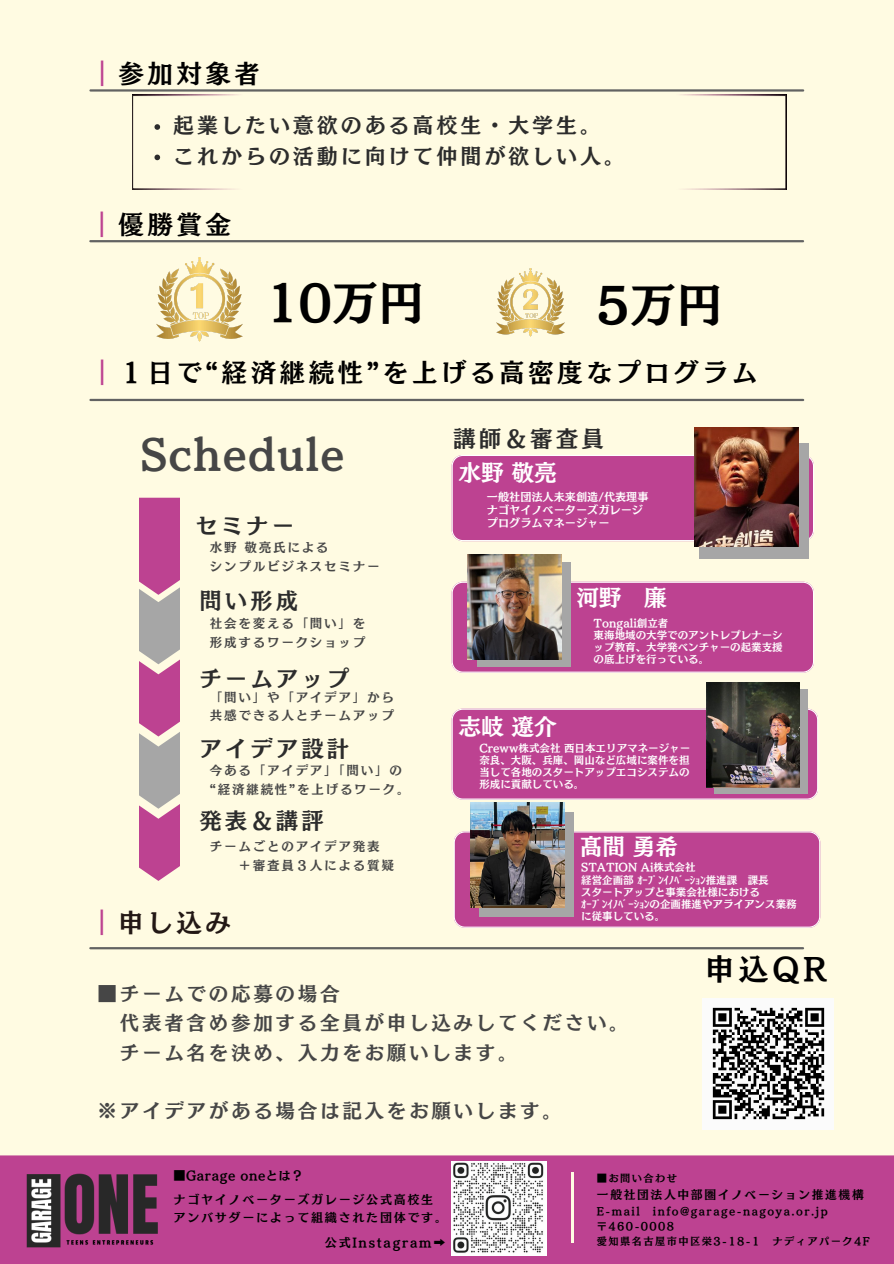
<style>
.page{position:relative;width:894px;height:1264px;background:#fff}
.page>*{position:absolute;margin:0;border:0;box-sizing:border-box;transform-origin:0 0}
.t1{font:70.65px "Canva Mode Min A Std B";color:#fffbe2}
.t2{font:46.5px "Canva Mode Min A Std B";color:#000}
.t3{font:39.45px "Canva Mode Min A Std B";letter-spacing:.035em;color:#464646}
.t4{font:29.7px "Canva Mode Min A Std B";color:#000}
.t5{font:25.5px "Canva Mode Min A Std B";letter-spacing:.14em;color:#000}
.t6{font:25.5px "Canva Mode Min A Std B";color:#231815}
.t7{font:22.65px "Canva Mode Min A Std B";color:#fff}
.t8{font:22.5px "Canva Mode Min A Std B";color:#2c2c2c}
.t9{font:22.35px "Canva Mode Min A Std B";letter-spacing:.14em;color:#2c2c2c}
.t10{font:21px "Canva Mode Min A Std B";letter-spacing:.14em;color:#2c2c2c}
.t11{font:19.5px "Canva Mode Min A Std B";letter-spacing:.14em;color:#464646}
.t12{font:12.6px "Canva Mode Min A Std B";letter-spacing:.14em;color:#464646}
.t13{font:12px "Canva Mode Min A Std B";letter-spacing:.14em;color:#000}
.t14{font:12px "Canva Mode Min A Std B";letter-spacing:.045em;color:#000}
.t15{font:11.85px "Canva Mode Min A Std B";letter-spacing:.14em;color:#000}
.t16{font:11.1px "Canva Mode Min A Std B";color:#fff}
.t17{font:10.5px/12.3px "Canva Mode Min A Std B";color:#fff;text-align:justify}
.t18{font:10.2px "Canva Mode Min A Std B";letter-spacing:.14em;color:#000}
.s1{color:#bd4291}
</style>
<div class="page">
<div style="left:0;top:0;width:893px;height:1263px;background:#fffbe2"></div>
<div style="left:0;top:1155px;width:893px;height:108px;background:#bd4291"></div>
<svg style="left:132px;top:95px;width:653px;height:94px"></svg>
<svg style="left:154px;top:124px;width:6px;height:6px"></svg>
<svg style="left:154px;top:155px;width:6px;height:5px"></svg>
<hr style="left:90px;top:947px;width:712px;height:2px;background:#626262">
<div style="left:451px;top:708px;width:367px;height:91px;background:#bd4291"></div>
<div style="left:714px;top:689px;width:94px;height:105px;background:#a6a6a6"></div>
<img style="left:702px;top:998px;width:131px;height:131px">
<img style="left:26px;top:1173px;width:132px;height:75px">
<img style="left:451px;top:1161px;width:95px;height:94px">
<img style="left:705px;top:682px;width:94px;height:105px">
<hr style="left:90px;top:89px;width:712px;height:3px;background:#626262">
<hr style="left:90px;top:399px;width:712px;height:2px;background:#626262">
<div style="left:451px;top:455px;width:362px;height:86px;background:#bd4291"></div>
<div style="left:699px;top:443px;width:109px;height:116px;background:#a6a6a6"></div>
<img style="left:694px;top:428px;width:104px;height:118px">
<svg style="left:139px;top:497px;width:41px;height:383px;background:#bd77a1"></svg>
<div style="left:451px;top:581px;width:362px;height:91px;background:#bd4291"></div>
<div style="left:477px;top:562px;width:93px;height:105px;background:#a6a6a6"></div>
<img style="left:467px;top:554px;width:94px;height:105px">
<hr style="left:90px;top:240px;width:712px;height:2px;background:#626262">
<div style="left:454px;top:831px;width:366px;height:96px;background:#bd4291"></div>
<div style="left:479px;top:812px;width:95px;height:104px;background:#a6a6a6"></div>
<img style="left:470px;top:802px;width:94px;height:105px">
<img style="left:156px;top:257px;width:87px;height:85px">
<img style="left:496px;top:268px;width:68px;height:68px">
<p class="t5" style="left:89px;top:61px;width:172px"><span class="s1">┃</span>参加対象者</p>
<h4 class="t10" style="left:173px;top:115px;width:429px">起業したい意欲のある高校生・大学生。</h4>
<p class="t10" style="left:173px;top:145px;width:453px">これからの活動に向けて仲間が欲しい人。</p>
<p class="t5" style="left:89px;top:211px;width:142px"><span class="s1">┃</span>優勝賞金</p>
<p class="t2" style="left:265px;top:279px;width:161px">10万円</p>
<p class="t2" style="left:596px;top:280px;width:128px">5万円</p>
<h1 class="t5" style="left:89px;top:359px;width:669px"><span class="s1">┃</span>１日で“経済継続性”を上げる高密度なプログラム</h1>
<p class="t3" style="left:140px;top:434px;width:205px">Schedule</p>
<p class="t9" style="left:195px;top:514px;width:100px">セミナー</p>
<h2 class="t12" style="left:210px;top:541px;width:120px">水野 敬亮氏による</h2>
<p class="t12" style="left:210px;top:559px;width:171px">シンプルビジネスセミナー</p>
<h5 class="t9" style="left:199px;top:589px;width:100px">問い形成</h5>
<p class="t12" style="left:210px;top:617px;width:157px">社会を変える「問い」を</p>
<p class="t12" style="left:210px;top:636px;width:157px">形成するワークショップ</p>
<h5 class="t9" style="left:199px;top:667px;width:151px">チームアップ</h5>
<p class="t12" style="left:210px;top:690px;width:185px">「問い」や「アイデア」から</p>
<p class="t12" style="left:210px;top:709px;width:185px">共感できる人とチームアップ</p>
<h5 class="t9" style="left:199px;top:737px;width:151px">アイデア設計</h5>
<p class="t12" style="left:210px;top:763px;width:193px">今ある「アイデア」「問い」の</p>
<p class="t12" style="left:210px;top:782px;width:201px">“経済継続性”を上げるワーク。</p>
<h5 class="t9" style="left:199px;top:809px;width:126px">発表＆講評</h5>
<p class="t12" style="left:210px;top:839px;width:171px">チームごとのアイデア発表</p>
<p class="t12" style="left:238px;top:858px;width:157px">＋審査員３人による質疑</p>
<h5 class="t6" style="left:89px;top:909px;width:143px"><span class="s1">┃</span>申し込み</h5>
<h5 class="t8" style="left:453px;top:427px;width:152px">講師＆審査員</h5>
<p class="t7" style="left:458px;top:461px;width:100px">水野敬亮</p>
<p class="t16" style="left:486px;top:491px;width:163px">一般社団法人未来創造/代表理事</p>
<h5 class="t16" style="left:486px;top:504px;width:158px">ナゴヤイノベーターズガレージ</h5>
<p class="t16" style="left:486px;top:517px;width:124px">プログラムマネージャー</p>
<p class="t7" style="left:576px;top:585px;width:92px">河野 廉</p>
<p class="t17" style="left:593px;top:616px;width:76px">Tongali創立者</p>
<h5 class="t17" style="left:593px;top:628px;width:191px">東海地域の大学でのアントレプレナーシップ教育、大学発ベンチャーの起業支援の底上げを行っている。</h5>
<p class="t7" style="left:458px;top:715px;width:100px">志岐遼介</p>
<p class="t17" style="left:479px;top:741px;width:212px">Creww株式会社西日本エリアマネージャー</p>
<p class="t17" style="left:479px;top:753px;width:212px">奈良、大阪、兵庫、岡山など広域に案件を担当して各地のスタートアップエコシステムの形成に貢献している。</p>
<p class="t7" style="left:579px;top:835px;width:100px">髙間勇希</p>
<p class="t17" style="left:581px;top:861px;width:116px">STATION Ai株式会社</p>
<p class="t17" style="left:581px;top:873px;width:188px">経営企画部ｵｰﾌﾟ ﾝｲﾉﾍﾞ ｰｼｮﾝ推進課 課長</p>
<p class="t17" style="left:581px;top:885px;width:180px">スタートアップと事業会社様における</p>
<p class="t17" style="left:581px;top:898px;width:217px">ｵｰﾌﾟ ﾝｲﾉﾍﾞ ｰｼｮﾝの企画推進やアライアンス業務に従事している。</p>
<p class="t11" style="left:98px;top:983px;width:243px">■チームでの応募の場合</p>
<p class="t11" style="left:120px;top:1013px;width:510px">代表者含め参加する全員が申し込みしてください。</p>
<p class="t11" style="left:120px;top:1042px;width:399px">チーム名を決め、入力をお願いします。</p>
<h5 class="t11" style="left:98px;top:1100px;width:466px">※アイデアがある場合は記入をお願いします。</h5>
<p class="t4" style="left:704px;top:954px;width:124px">申込QR</p>
<p class="t14" style="left:173px;top:1169px;width:131px">■Garage oneとは？</p>
<p class="t13" style="left:173px;top:1193px;width:260px">ナゴヤイノベーターズガレージ公式高校生</p>
<h4 class="t13" style="left:173px;top:1211px;width:275px">アンバサダーによって組織された団体です。</h4>
<p class="t13" style="left:325px;top:1235px;width:122px">公式Instagram➡</p>
<h3 class="t1" style="left:537px;top:1171px;width:72px">│</h3>
<p class="t18" style="left:596px;top:1172px;width:82px">■お問い合わせ</p>
<p class="t15" style="left:596px;top:1188px;width:268px">一般社団法人中部圏イノベーション推進機構</p>
<p class="t18" style="left:596px;top:1205px;width:44px">E-mail</p>
<p class="t18" style="left:652px;top:1205px;width:176px">info@garage-nagoya.or.jp</p>
<p class="t18" style="left:596px;top:1220px;width:79px">〒460-0008</p>
<p class="t18" style="left:596px;top:1236px;width:164px">愛知県名古屋市中区栄3-18-1</p>
<p class="t18" style="left:772px;top:1236px;width:99px">ナディアパーク4F</p>
</div>
